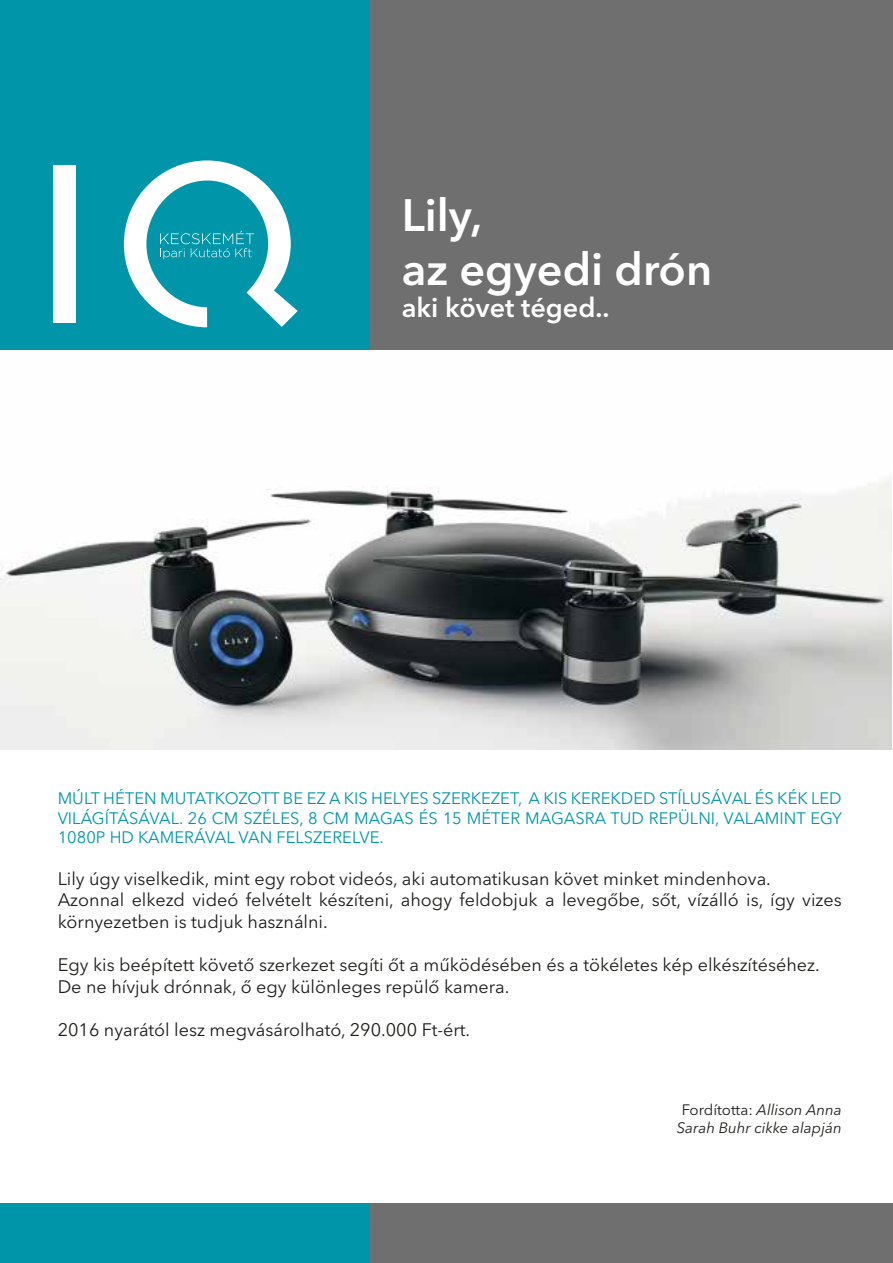
<style>
.page{position:relative;width:893px;height:1263px;background:#fff}
.page>*{position:absolute;margin:0;border:0;box-sizing:border-box;transform-origin:0 0}
.t1{font:600 45px/54px "Avenir Next LT Pro";color:#fff}
.t2{font:600 27px "Avenir Next LT Pro";color:#fff}
.t3{font:18px/21.6px "Avenir Next LT Pro";color:#1d1d1b}
.t4{font:16.5px/19.8px "Avenir Next LT Pro";color:#0095a8;text-align:justify}
.t5{font:italic 15px/18px "Avenir Next LT Pro";color:#1d1d1b;text-align:center}
.s1{font-style:normal}
</style>
<div class="page">
<img style="left:0;top:480px;width:891px;height:269px">
<div style="left:0;top:0;width:370px;height:350px;background:#0095a8"></div>
<div style="left:370px;top:0;width:523px;height:350px;background:#706f6f"></div>
<div style="left:0;top:1203px;width:370px;height:60px;background:#0095a8"></div>
<div style="left:370px;top:1203px;width:523px;height:60px;background:#706f6f"></div>
<div style="left:53px;top:165px;width:23px;height:158px;background:#fff"></div>
<svg style="left:124px;top:160px;width:174px;height:167px"></svg>
<h1 class="t1" style="left:402px;top:188px;width:312px">Lily,<br>az egyedi drón</h1>
<h2 class="t2" style="left:402px;top:292px;width:209px">aki követ téged..</h2>
<p class="t4" style="left:58px;top:788px;width:786px">MÚLT HÉTEN MUTATKOZOTT BE EZ A KIS HELYES SZERKEZET, A KIS KEREKDED STÍLUSÁVAL ÉS KÉK LED VILÁGÍTÁSÁVAL. 26 CM SZÉLES, 8 CM MAGAS ÉS 15 MÉTER MAGASRA TUD REPÜLNI, VALAMINT EGY 1080P HD KAMERÁVAL VAN FELSZERELVE.</p>
<p class="t3" style="left:58px;top:868px;width:786px">Lily úgy viselkedik, mint egy robot videós, aki automatikusan követ minket mindenhova.<br>Azonnal elkezd videó felvételt készíteni, ahogy feldobjuk a levegőbe, sőt, vízálló is, így vizes környezetben is tudjuk használni.</p>
<p class="t3" style="left:58px;top:954px;width:764px">Egy kis beépített követő szerkezet segíti őt a működésében és a tökéletes kép elkészítéséhez.<br>De ne hívjuk drónnak, ő egy különleges repülő kamera.</p>
<p class="t3" style="left:58px;top:1019px;width:414px">2016 nyarától lesz megvásárolható, 290.000 Ft-ért.</p>
<p class="t5" style="left:677px;top:1101px;width:166px"><span class="s1">Fordította:</span> Allison Anna<br>Sarah Buhr cikke alapján</p>
</div>
